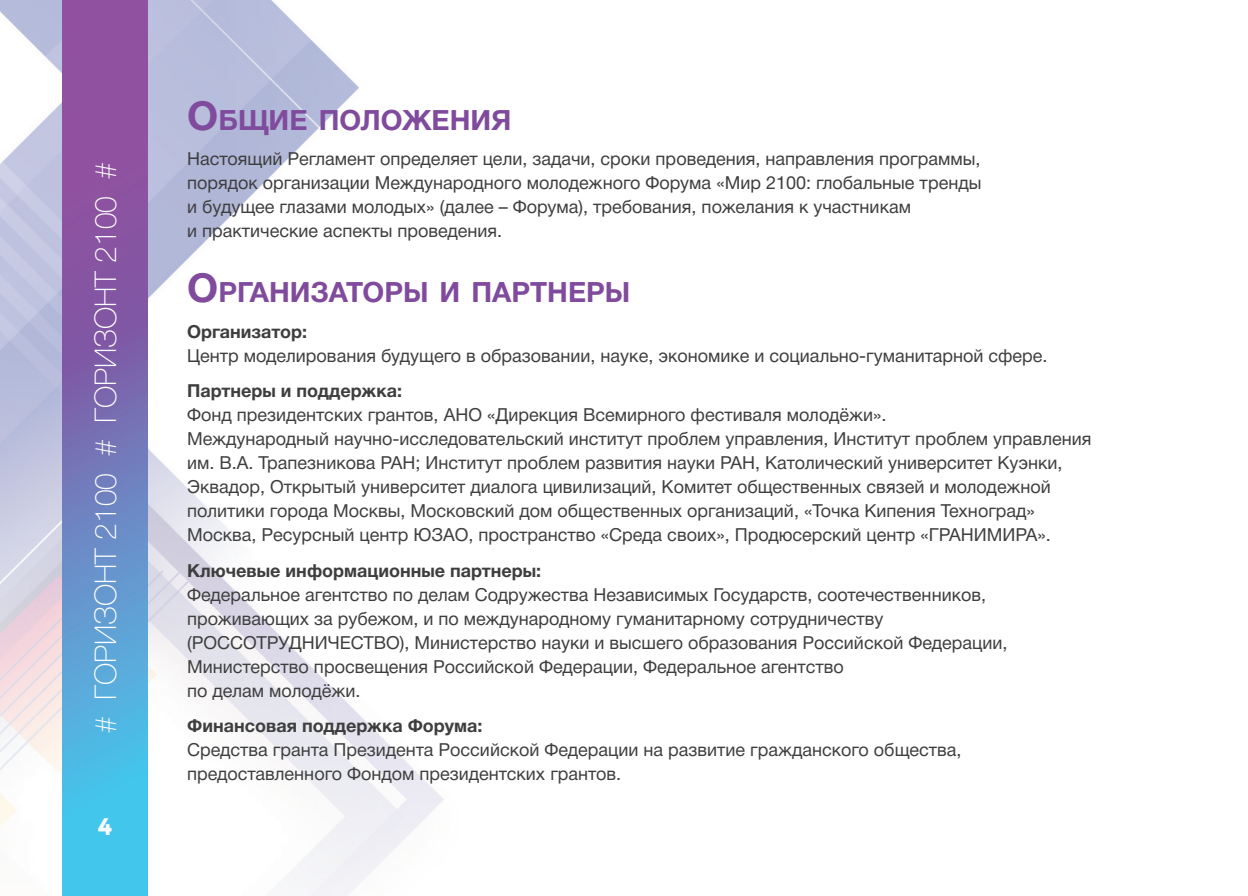
<style>
.page{position:relative;width:1248px;height:896px;background:#fff}
.page>*{position:absolute;margin:0;border:0;box-sizing:border-box;transform-origin:0 0}
.t1{font:100 30px "Helvetica Neue Cyr";color:#fff}
.t2{font:700 28px "Helvetica Neue Cyr";color:#804a9d}
.t3{font:800 24px "Circe";color:#fff}
.t4{font:18px/24px "Helvetica Neue Cyr";color:#3e3e3f}
.t5{font:700 18px "Helvetica Neue Cyr";color:#3e3e3f}
.s1{font-size:40px}
</style>
<div class="page">
<img style="left:0;top:0;width:444px;height:896px">
<svg style="left:62px;top:0;width:85px;height:896px;background:#707fbe"></svg>
<p class="t1" style="left:89px;top:733px;width:572px;rotate:-90deg"># ГОРИЗОНТ 2100 # ГОРИЗОНТ 2100 #</p>
<p class="t3" style="left:98px;top:811px;width:15px">4</p>
<p class="t2" style="left:187px;top:105px;width:326px"><span class="s1">О</span>бщие положения</p>
<p class="t4" style="left:187px;top:147px;width:795px">Настоящий Регламент определяет цели, задачи, сроки проведения, направления программы, порядок организации Международного молодежного Форума «Мир 2100: глобальные тренды и будущее глазами молодых» (далее – Форума), требования, пожелания к участникам<br>и практические аспекты проведения.</p>
<p class="t2" style="left:187px;top:277px;width:444px"><span class="s1">О</span>рганизаторы и партнеры</p>
<p class="t5" style="left:187px;top:321px;width:122px">Организатор:</p>
<p class="t4" style="left:187px;top:344px;width:861px">Центр моделирования будущего в образовании, науке, экономике и социально-гуманитарной сфере.</p>
<p class="t5" style="left:187px;top:381px;width:216px">Партнеры и поддержка:</p>
<p class="t4" style="left:187px;top:403px;width:905px">Фонд президентских грантов, АНО «Дирекция Всемирного фестиваля молодёжи».<br>Международный научно-исследовательский институт проблем управления, Институт проблем управления им. В.А. Трапезникова РАН; Институт проблем развития науки РАН, Католический университет Куэнки, Эквадор, Открытый университет диалога цивилизаций, Комитет общественных связей и молодежной политики города Москвы, Московский дом общественных организаций, «Точка Кипения Техноград» Москва, Ресурсный центр ЮЗАО, пространство «Среда своих», Продюсерский центр «ГРАНИМИРА».</p>
<p class="t5" style="left:187px;top:560px;width:355px">Ключевые информационные партнеры:</p>
<p class="t4" style="left:187px;top:582px;width:821px">Федеральное агентство по делам Содружества Независимых Государств, соотечественников, проживающих за рубежом, и по международному гуманитарному сотрудничеству (РОССОТРУДНИЧЕСТВО), Министерство науки и высшего образования Российской Федерации, Министерство просвещения Российской Федерации, Федеральное агентство<br>по делам молодёжи.</p>
<p class="t5" style="left:187px;top:715px;width:297px">Финансовая поддержка Форума:</p>
<p class="t4" style="left:187px;top:738px;width:775px">Средства гранта Президента Российской Федерации на развитие гражданского общества, предоставленного Фондом президентских грантов.</p>
</div>
